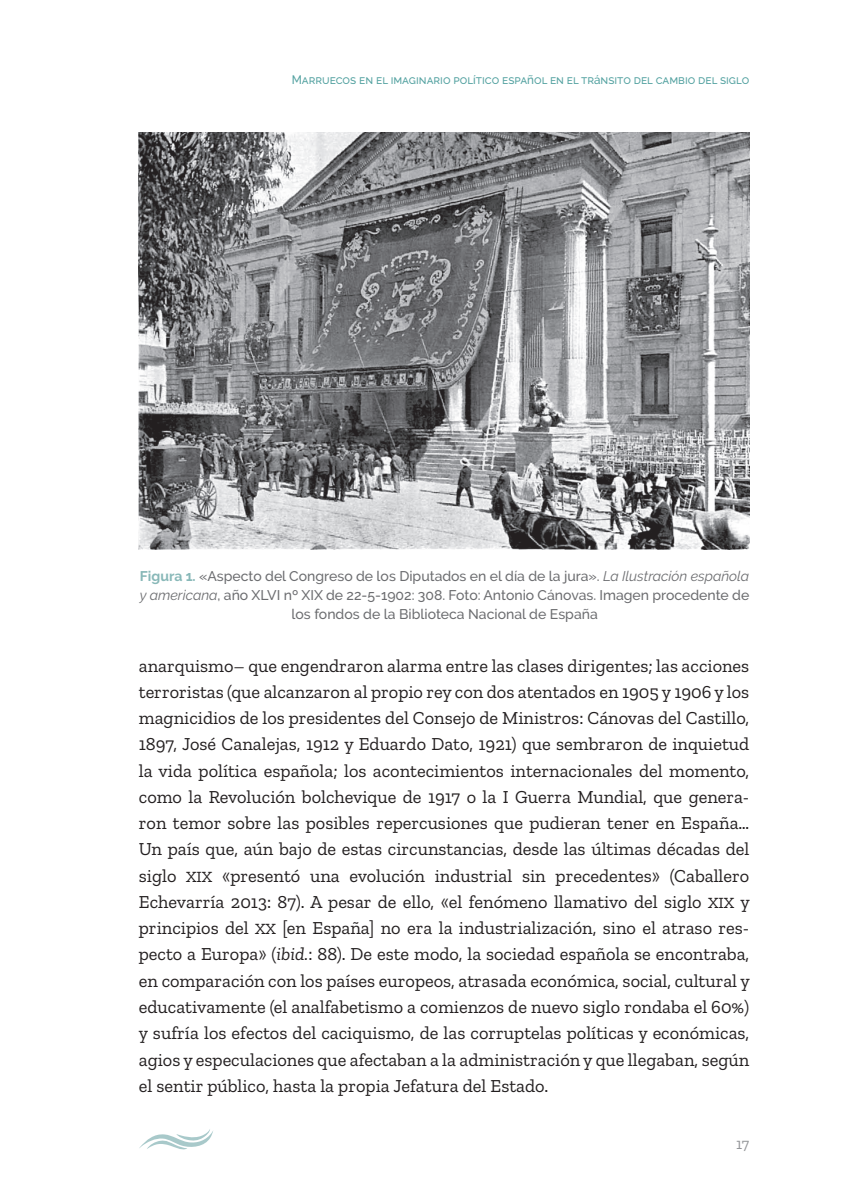
<style>
.page{position:relative;width:845px;height:1193px;background:#fff}
.page>*{position:absolute;margin:0;border:0;box-sizing:border-box;transform-origin:0 0}
.t1{font:18.38px/26.2px "Zilla Slab";color:#231f20;text-align:justify}
.t2{font:15.75px "Zilla Slab";color:#939598}
.t3{font:500 14px/19.2px "Raleway";color:#6c6d70;text-align:center}
.t4{font:500 12.25px "Raleway";color:#54a2a1;scale:.95 1}
.s1{font-weight:700;color:#88b8b8}
.s2{font-weight:400;font-style:italic}
.s3{font-size:15.58px}
.s4{font-style:italic}
</style>
<div class="page">
<svg style="left:139px;top:1129px;width:74px;height:21px"></svg>
<img style="left:139px;top:132px;width:610px;height:417px">
<p class="t4" style="left:292px;top:73px;width:483px">Marruecos en el imaginario político español en el tránsito del cambio del siglo</p>
<p class="t3" style="left:140px;top:566px;width:611px"><span class="s1">Figura 1.</span> «Aspecto del Congreso de los Diputados en el día de la jura». <span class="s2">La Ilustración española y americana</span>, año XLVI nº XIX de 22-5-1902: 308. Foto: Antonio Cánovas. Imagen procedente de los fondos de la Biblioteca Nacional de España</p>
<p class="t1" style="left:139px;top:652px;width:612px">anarquismo– que engendraron alarma entre las clases dirigentes; las acciones terroristas (que alcanzaron al propio rey con dos atentados en 1905 y 1906 y los magnicidios de los presidentes del Consejo de Ministros: Cánovas del Castillo, 1897, José Canalejas, 1912 y Eduardo Dato, 1921) que sembraron de inquietud la vida política española; los acontecimientos internacionales del momento, como la Revolución bolchevique de 1917 o la I Guerra Mundial, que genera&shy;ron temor sobre las posibles repercusiones que pudieran tener en España… Un país que, aún bajo de estas circunstancias, desde las últimas décadas del siglo <span class="s3">XIX</span> «presentó una evolución industrial sin precedentes» (Caballero Echevarría 2013: 87). A pesar de ello, «el fenómeno llamativo del siglo <span class="s3">XIX</span> y principios del <span class="s3">XX</span> [en España] no era la industrialización, sino el atraso res&shy;pecto a Europa» (<span class="s4">ibid.</span>: 88). De este modo, la sociedad española se encontraba, en comparación con los países europeos, atrasada económica, social, cultural y educativamente (el analfabetismo a comienzos de nuevo siglo rondaba el 60%) y sufría los efectos del caciquismo, de las corruptelas políticas y económicas, agios y especulaciones que afectaban a la administración y que llegaban, según el sentir público, hasta la propia Jefatura del Estado.</p>
<p class="t2" style="left:736px;top:1135px;width:15px">17</p>
</div>
